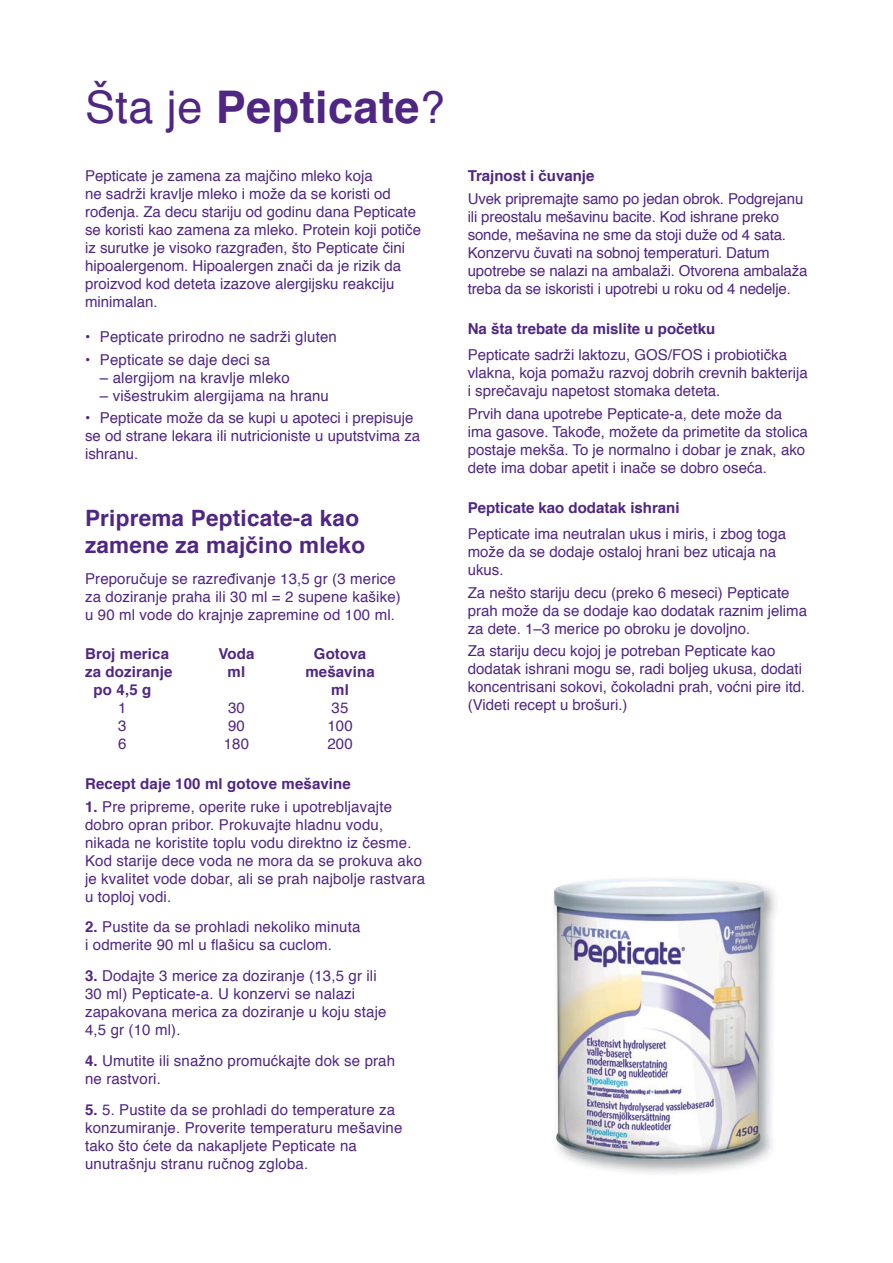
<style>
.page{position:relative;width:893px;height:1263px;background:#fff}
.page>*{position:absolute;margin:0;border:0;box-sizing:border-box;transform-origin:0 0}
.t1{font:700 45px "Helvetica";letter-spacing:.01em;color:#4f2683}
.t2{font:700 22.5px/27px "Helvetica";letter-spacing:.01em;color:#4f2683}
.t3{font:15px/18px "Helvetica";color:#4f2683}
.t4{font:700 15px "Helvetica";color:#4f2683}
.s1{font-weight:400}
.s2{font-weight:700}
</style>
<div class="page">
<img style="left:573px;top:886px;width:203px;height:288px">
<img style="left:554px;top:878px;width:210px;height:283px">
<h1 class="t1" style="left:85px;top:88px;width:361px"><span class="s1">Šta je</span> Pepticate<span class="s1">?</span></h1>
<p class="t3" style="left:85px;top:168px;width:337px">Pepticate je zamena za majčino mleko koja<br>ne sadrži kravlje mleko i može da se koristi od rođenja. Za decu stariju od godinu dana Pepticate se koristi kao zamena za mleko. Protein koji potiče iz surutke je visoko razgrađen, što Pepticate čini hipoalergenom. Hipoalergen znači da je rizik da proizvod kod deteta izazove alergijsku reakciju minimalan.</p>
<p class="t3" style="left:85px;top:329px;width:253px">• Pepticate prirodno ne sadrži gluten</p>
<p class="t3" style="left:85px;top:352px;width:187px">• Pepticate se daje deci sa</p>
<p class="t3" style="left:100px;top:370px;width:191px">– alergijom na kravlje mleko</p>
<p class="t3" style="left:100px;top:388px;width:231px">– višestrukim alergijama na hranu</p>
<p class="t3" style="left:85px;top:410px;width:337px">• Pepticate može da se kupi u apoteci i prepisuje se od strane lekara ili nutricioniste u uputstvima za ishranu.</p>
<h2 class="t2" style="left:85px;top:507px;width:282px">Priprema Pepticate-a kao zamene za majčino mleko</h2>
<p class="t3" style="left:85px;top:571px;width:317px">Preporučuje se razređivanje 13,5 gr (3 merice za doziranje praha ili 30 ml = 2 supene kašike) u 90 ml vode do krajnje zapremine od 100 ml.</p>
<p class="t4" style="left:85px;top:648px;width:86px">Broj merica</p>
<p class="t4" style="left:218px;top:648px;width:38px">Voda</p>
<p class="t4" style="left:314px;top:648px;width:54px">Gotova</p>
<p class="t4" style="left:85px;top:666px;width:89px">za doziranje</p>
<p class="t4" style="left:228px;top:666px;width:19px">ml</p>
<p class="t4" style="left:305px;top:666px;width:71px">mešavina</p>
<p class="t4" style="left:94px;top:684px;width:59px">po 4,5 g</p>
<p class="t4" style="left:331px;top:684px;width:19px">ml</p>
<p class="t3" style="left:118px;top:700px;width:10px">1</p>
<p class="t3" style="left:228px;top:700px;width:18px">30</p>
<p class="t3" style="left:332px;top:700px;width:18px">35</p>
<p class="t3" style="left:118px;top:718px;width:10px">3</p>
<p class="t3" style="left:228px;top:718px;width:18px">90</p>
<p class="t3" style="left:327px;top:718px;width:27px">100</p>
<p class="t3" style="left:118px;top:736px;width:10px">6</p>
<p class="t3" style="left:224px;top:736px;width:27px">180</p>
<p class="t3" style="left:327px;top:736px;width:27px">200</p>
<p class="t4" style="left:85px;top:778px;width:267px">Recept daje 100 ml gotove mešavine</p>
<p class="t3" style="left:85px;top:799px;width:342px"><span class="s2">1.</span> Pre pripreme, operite ruke i upotrebljavajte dobro opran pribor. Prokuvajte hladnu vodu, nikada ne koristite toplu vodu direktno iz česme.<br>Kod starije dece voda ne mora da se prokuva ako je kvalitet vode dobar, ali se prah najbolje rastvara u toploj vodi.</p>
<p class="t3" style="left:85px;top:919px;width:277px"><span class="s2">2.</span> Pustite da se prohladi nekoliko minuta i odmerite 90 ml u flašicu sa cuclom.</p>
<p class="t3" style="left:85px;top:968px;width:303px"><span class="s2">3.</span> Dodajte 3 merice za doziranje (13,5 gr ili 30 ml) Pepticate-a. U konzervi se nalazi zapakovana merica za doziranje u koju staje 4,5 gr (10 ml).</p>
<p class="t3" style="left:85px;top:1053px;width:312px"><span class="s2">4.</span> Umutite ili snažno promućkajte dok se prah ne rastvori.</p>
<p class="t3" style="left:85px;top:1102px;width:319px"><span class="s2">5.</span> 5. Pustite da se prohladi do temperature za konzumiranje. Proverite temperaturu mešavine tako što ćete da nakapljete Pepticate na unutrašnju stranu ručnog zgloba.</p>
<p class="t4" style="left:468px;top:170px;width:128px">Trajnost i čuvanje</p>
<p class="t3" style="left:468px;top:191px;width:341px">Uvek pripremajte samo po jedan obrok. Podgrejanu ili preostalu mešavinu bacite. Kod ishrane preko sonde, mešavina ne sme da stoji duže od 4 sata.<br>Konzervu čuvati na sobnoj temperaturi. Datum upotrebe se nalazi na ambalaži. Otvorena ambalaža treba da se iskoristi i upotrebi u roku od 4 nedelje.</p>
<p class="t4" style="left:468px;top:322px;width:249px">Na šta trebate da mislite u početku</p>
<p class="t3" style="left:468px;top:347px;width:342px">Pepticate sadrži laktozu, GOS/FOS i probiotička vlakna, koja pomažu razvoj dobrih crevnih bakterija i sprečavaju napetost stomaka deteta.</p>
<p class="t3" style="left:468px;top:406px;width:342px">Prvih dana upotrebe Pepticate-a, dete može da ima gasove. Takođe, možete da primetite da stolica postaje mekša. To je normalno i dobar je znak, ako dete ima dobar apetit i inače se dobro oseća.</p>
<p class="t4" style="left:468px;top:501px;width:213px">Pepticate kao dodatak ishrani</p>
<p class="t3" style="left:468px;top:526px;width:320px">Pepticate ima neutralan ukus i miris, i zbog toga može da se dodaje ostaloj hrani bez uticaja na ukus.</p>
<p class="t3" style="left:468px;top:585px;width:341px">Za nešto stariju decu (preko 6 meseci) Pepticate prah može da se dodaje kao dodatak raznim jelima za dete. 1–3 merice po obroku je dovoljno.</p>
<p class="t3" style="left:468px;top:643px;width:339px">Za stariju decu kojoj je potreban Pepticate kao dodatak ishrani mogu se, radi boljeg ukusa, dodati koncentrisani sokovi, čokoladni prah, voćni pire itd. (Videti recept u brošuri.)</p>
</div>
